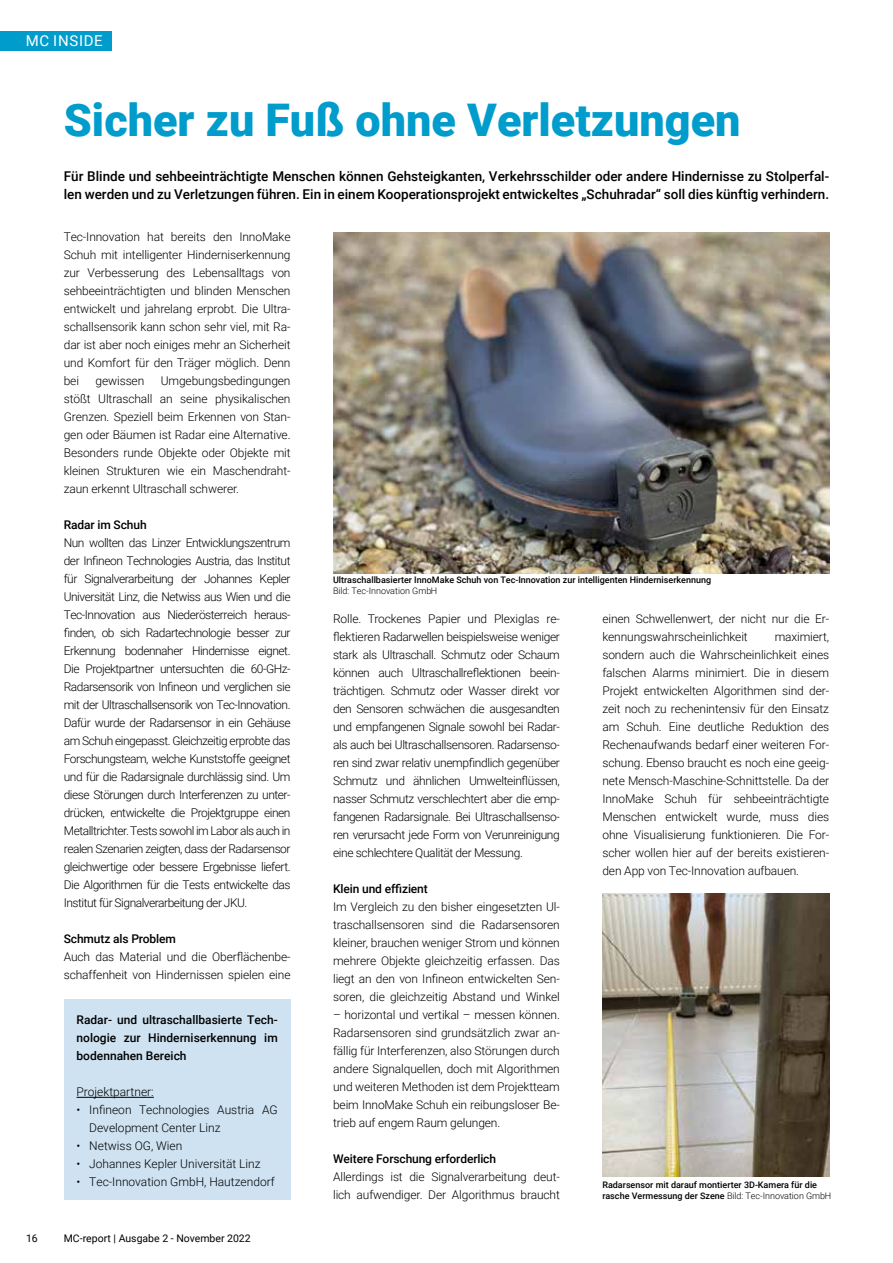
<style>
.page{position:relative;width:893px;height:1263px;background:#fff}
.page>*{position:absolute;margin:0;border:0;box-sizing:border-box;transform-origin:0 0}
.t1{font:900 45px "Roboto";color:#009ccc}
.t2{font:15px "Roboto";letter-spacing:.045em;color:#fff}
.t3{font:500 13.5px/18px "Roboto";color:#000}
.t4{font:300 12px/18px "Roboto";letter-spacing:-.01em;color:#000;text-align:justify}
.t5{font:500 12px/18px "Roboto";letter-spacing:-.01em;color:#000;text-align:justify}
.t6{font:10.5px "Roboto";color:#000}
.t7{font:500 9px/10.8px "Roboto";color:#000}
.t8{font:300 9px "Roboto";color:#000}
.s1{font-weight:300}
</style>
<div class="page">
<div style="left:0;top:31px;width:112px;height:20px;background:#009ccc"></div>
<div style="left:64px;top:999px;width:227px;height:200px;background:#cee2f1"></div>
<hr style="left:77px;top:1097px;width:77px;height:1px;background:#000">
<img style="left:333px;top:232px;width:496px;height:341px">
<img style="left:602px;top:893px;width:227px;height:283px">
<p class="t2" style="left:26px;top:31px;width:79px">MC INSIDE</p>
<h1 class="t1" style="left:64px;top:89px;width:678px">Sicher zu Fuß ohne Verletzungen</h1>
<p class="t3" style="left:64px;top:167px;width:767px">Für Blinde und sehbeeinträchtigte Menschen können Gehsteigkanten, Verkehrsschilder oder andere Hindernisse zu Stolperfal&shy;len werden und zu Verletzungen führen. Ein in einem Kooperationsprojekt entwickeltes „Schuhradar“ soll dies künftig verhindern.</p>
<p class="t4" style="left:64px;top:227px;width:228px">Tec-Innovation hat bereits den InnoMake Schuh mit intelligenter Hinderniserkennung zur Verbesserung des Lebensalltags von sehbeeinträchtigten und blinden Menschen entwickelt und jahrelang erprobt. Die Ultra&shy;schallsensorik kann schon sehr viel, mit Ra&shy;dar ist aber noch einiges mehr an Sicherheit und Komfort für den Träger möglich. Denn bei</p>
<p class="t4" style="left:64px;top:371px;width:228px;text-indent:97px">Umgebungsbedingungen stößt Ultraschall an seine physikalischen Grenzen. Speziell beim Erkennen von Stan&shy;gen oder Bäumen ist Radar eine Alternative.<br>Besonders runde Objekte oder Objekte mit kleinen Strukturen wie ein Maschendraht&shy;zaun erkennt Ultraschall schwerer.</p>
<p class="t5" style="left:64px;top:515px;width:84px">Radar im Schuh</p>
<p class="t4" style="left:64px;top:533px;width:228px">Nun wollten das Linzer Entwicklungszentrum der Infineon Technologies Austria, das Institut für Signalverarbeitung der Johannes Kepler Universität Linz, die Netwiss aus Wien und die Tec-Innovation aus Niederösterreich heraus&shy;finden, ob sich Radartechnologie besser zur Erkennung bodennaher Hindernisse eignet.<br>Die Projektpartner untersuchten die 60-GHz-Radarsensorik von Infineon und verglichen sie mit der Ultraschallsensorik von Tec-Innovation.<br>Dafür wurde der Radarsensor in ein Gehäuse am Schuh eingepasst. Gleichzeitig erprobte das Forschungsteam, welche Kunststoffe geeignet und für die Radarsignale durchlässig sind. Um diese Störungen durch Interferenzen zu unter&shy;drücken, entwickelte die Projektgruppe einen Metalltrichter. Tests sowohl im Labor als auch in realen Szenarien zeigten, dass der Radarsensor gleichwertige oder bessere Ergebnisse liefert.<br>Die Algorithmen für die Tests entwickelte das Institut für Signalverarbeitung der JKU.</p>
<p class="t5" style="left:64px;top:929px;width:114px">Schmutz als Problem</p>
<p class="t4" style="left:64px;top:947px;width:228px">Auch das Material und die Oberflächenbe&shy;schaffenheit von Hindernissen spielen eine</p>
<p class="t4" style="left:96px;top:371px;width:50px">gewissen</p>
<p class="t7" style="left:333px;top:574px;width:380px">Ultraschallbasierter InnoMake Schuh von Tec-Innovation zur intelligenten Hinderniserkennung</p>
<p class="t8" style="left:333px;top:584px;width:106px">Bild: Tec-Innovation GmbH</p>
<p class="t4" style="left:602px;top:609px;width:228px">einen Schwellenwert, der nicht nur die Er&shy;kennungswahrscheinlichkeit</p>
<p class="t4" style="left:333px;top:609px;width:228px">Rolle. Trockenes Papier und Plexiglas re&shy;flektieren Radarwellen beispielsweise weniger stark als Ultraschall. Schmutz oder Schaum können auch Ultraschallreflektionen beein&shy;trächtigen. Schmutz oder Wasser direkt vor den Sensoren schwächen die ausgesandten und empfangenen Signale sowohl bei Radar&shy;als auch bei Ultraschallsensoren. Radarsenso&shy;ren sind zwar relativ unempfindlich gegenüber Schmutz und ähnlichen Umwelteinflüssen, nasser Schmutz verschlechtert aber die emp&shy;fangenen Radarsignale. Bei Ultraschallsenso&shy;ren verursacht jede Form von Verunreinigung eine schlechtere Qualität der Messung.</p>
<p class="t5" style="left:333px;top:879px;width:96px">Klein und effizient</p>
<p class="t4" style="left:333px;top:897px;width:228px">Im Vergleich zu den bisher eingesetzten Ul&shy;traschallsensoren sind die Radarsensoren kleiner, brauchen weniger Strom und können mehrere Objekte gleichzeitig erfassen. Das liegt an den von Infineon entwickelten Sen&shy;soren, die gleichzeitig Abstand und Winkel</p>
<p class="t4" style="left:333px;top:1005px;width:228px">– horizontal und vertikal – messen können.<br>Radarsensoren sind grundsätzlich zwar an&shy;fällig für Interferenzen, also Störungen durch andere Signalquellen, doch mit Algorithmen und weiteren Methoden ist dem Projektteam beim InnoMake Schuh ein reibungsloser Be&shy;trieb auf engem Raum gelungen.</p>
<p class="t5" style="left:333px;top:1149px;width:165px">Weitere Forschung erforderlich</p>
<p class="t4" style="left:333px;top:1167px;width:228px">Allerdings ist die Signalverarbeitung deut&shy;lich aufwendiger. Der Algorithmus braucht</p>
<p class="t4" style="left:602px;top:627px;width:228px;text-indent:172px">maximiert, sondern auch die Wahrscheinlichkeit eines falschen Alarms minimiert. Die in diesem Projekt entwickelten Algorithmen sind der&shy;zeit noch zu rechenintensiv für den Einsatz am Schuh. Eine deutliche Reduktion des Rechenaufwands bedarf einer weiteren For&shy;schung. Ebenso braucht es noch eine geeig&shy;nete Mensch-Maschine-Schnittstelle. Da der InnoMake Schuh für sehbeeinträchtigte Menschen entwickelt wurde, muss dies ohne Visualisierung funktionieren. Die For&shy;scher wollen hier auf der bereits existieren&shy;den App von Tec-Innovation aufbauen.</p>
<p class="t5" style="left:77px;top:1011px;width:203px">Radar- und ultraschallbasierte Tech&shy;nologie zur Hinderniserkennung im bodennahen Bereich</p>
<p class="t4" style="left:77px;top:1083px;width:79px">Projektpartner:</p>
<p class="t4" style="left:89px;top:1101px;width:190px;text-indent:-13px">• Infineon Technologies Austria AG<br>Development Center Linz</p>
<p class="t4" style="left:77px;top:1137px;width:107px">• Netwiss OG, Wien</p>
<p class="t4" style="left:77px;top:1155px;width:186px">• Johannes Kepler Universität Linz</p>
<p class="t4" style="left:77px;top:1173px;width:200px">• Tec-Innovation GmbH, Hautzendorf</p>
<p class="t7" style="left:602px;top:1179px;width:230px">Radarsensor mit darauf montierter 3D-Kamera für die rasche Vermessung der Szene <span class="s1">Bild: Tec-Innovation GmbH</span></p>
<p class="t6" style="left:26px;top:1231px;width:13px">16</p>
<p class="t6" style="left:64px;top:1231px;width:188px">MC-report | Ausgabe 2 - November 2022</p>
</div>
